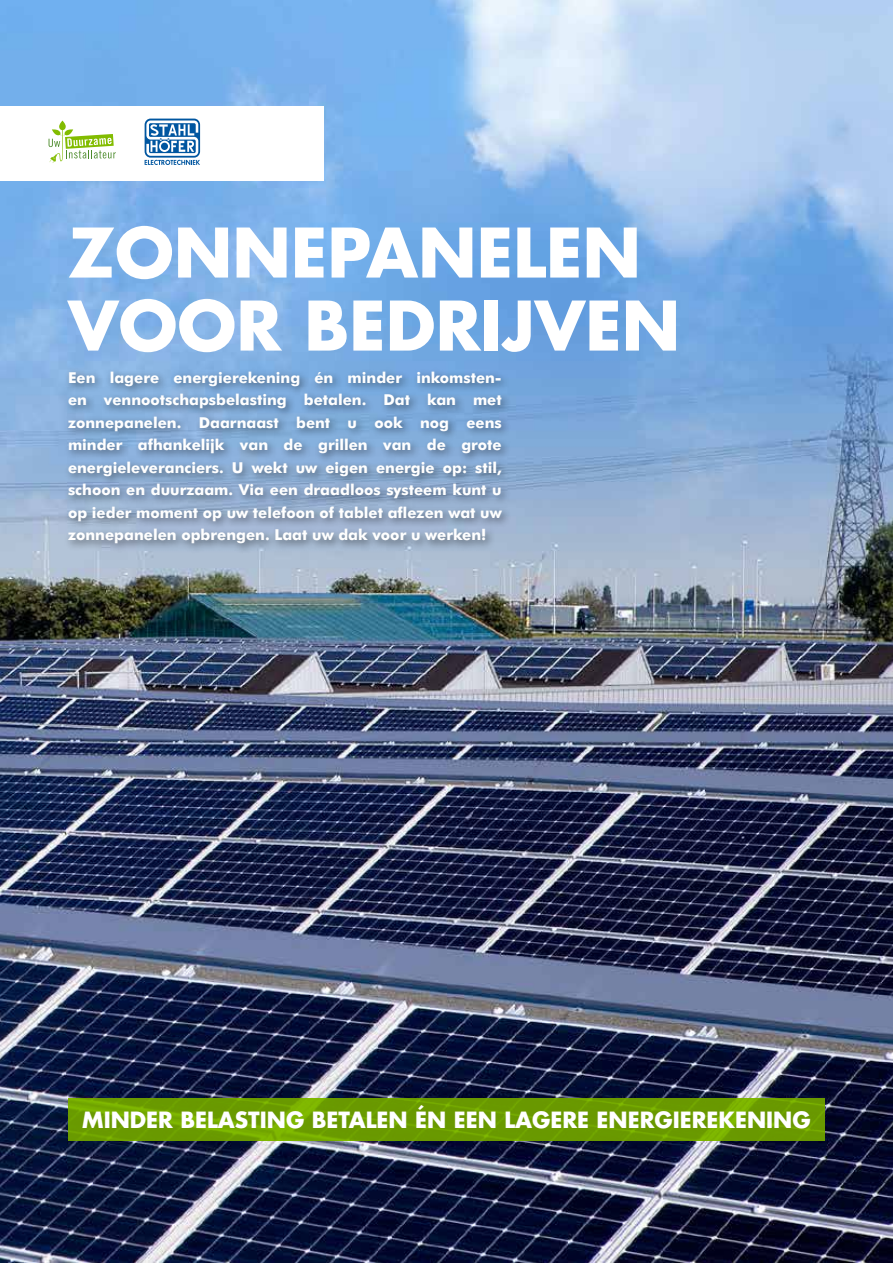
<style>
.page{position:relative;width:893px;height:1263px;background:#fff}
.page>*{position:absolute;margin:0;border:0;box-sizing:border-box;transform-origin:0 0}
.t1{font:700 66.3px/73.1px "Futura";color:#fff}
.t2{font:700 21.75px "Futura";color:#fff}
.t3{font:700 15px/22.5px "Futura BT";color:#fff;text-align:justify}
</style>
<div class="page">
<img style="left:0;top:0;width:893px;height:1263px">
<div style="left:64px;top:367px;width:448px;height:187px;background:#000;opacity:.5"></div>
<svg style="left:68px;top:1098px;width:757px;height:42px;background:#6c9e00"></svg>
<div style="left:0;top:106px;width:323px;height:75px;background:#fff"></div>
<svg style="left:49px;top:121px;width:67px;height:42px"></svg>
<svg style="left:145px;top:119px;width:55px;height:46px"></svg>
<h1 class="t1" style="left:68px;top:214px;width:614px">ZONNEPANELEN<br>VOOR BEDRIJVEN</h1>
<p class="t3" style="left:68px;top:366px;width:435px">Een lagere energierekening én minder inkomsten&shy;en vennootschapsbelasting betalen. Dat kan met zonnepanelen. Daarnaast bent u ook nog eens minder afhankelijk van de grillen van de grote energieleveranciers. U wekt uw eigen energie op: stil, schoon en duurzaam. Via een draadloos systeem kunt u op ieder moment op uw telefoon of tablet aflezen wat uw zonnepanelen opbrengen. Laat uw dak voor u werken!</p>
<h2 class="t2" style="left:82px;top:1104px;width:730px">MINDER BELASTING BETALEN ÉN EEN LAGERE ENERGIEREKENING</h2>
</div>
